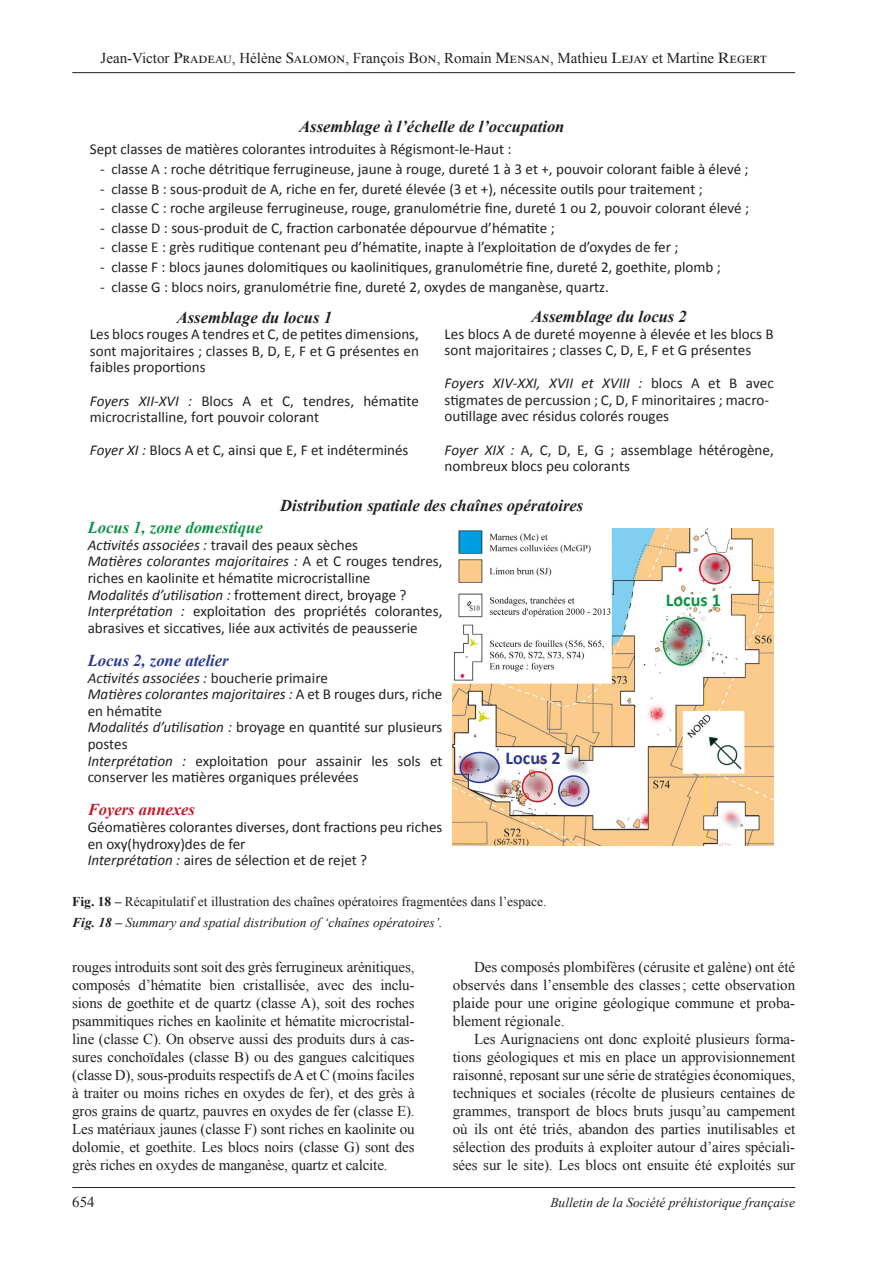
<style>
.page{position:relative;width:893px;height:1263px;background:#fff}
.page>*{position:absolute;margin:0;border:0;box-sizing:border-box;transform-origin:0 0}
.t1{font:700 18.15px "Calibri";color:#0d9344}
.t2{font:700 18.15px "Calibri";color:#283890}
.t3{font:italic 700 16.65px "Times New Roman";color:#231f20}
.t4{font:italic 700 16.65px "Times New Roman";color:#0d9344}
.t5{font:italic 700 16.65px "Times New Roman";color:#283890}
.t6{font:italic 700 16.65px "Times New Roman";color:#be1d2c}
.t7{font:15.15px/16.6px "Calibri";color:#231f20}
.Normal_sans_retrait{font:15px/18px "Times New Roman";letter-spacing:-.005em;color:#231f20;text-align:justify}
.Figures{font:italic 13.5px "Times New Roman";color:#231f20}
.Figures-2{font:13.5px "Times New Roman";color:#231f20}
.s1{font-family:"Times Ten Roman SC"}
.s2{font-style:italic}
.s3{font-weight:700}
</style>
<div class="page">
<hr style="left:72px;top:72px;width:723px;height:1px;background:#231f20">
<hr style="left:72px;top:1187px;width:723px;height:1px;background:#231f20">
<img style="left:453px;top:529px;width:320px;height:316px">
<svg style="left:700px;top:554px;width:30px;height:30px"></svg>
<div style="left:699px;top:553px;width:31px;height:31px;border:2px solid #be1d2c;border-radius:50%"></div>
<svg style="left:522px;top:772px;width:30px;height:30px"></svg>
<div style="left:522px;top:771px;width:31px;height:31px;border:2px solid #be1d2c;border-radius:50%"></div>
<svg style="left:559px;top:776px;width:30px;height:30px"></svg>
<div style="left:558px;top:775px;width:31px;height:32px;border:2px solid #283890;border-radius:50%"></div>
<svg style="left:460px;top:752px;width:39px;height:30px"></svg>
<div style="left:460px;top:752px;width:40px;height:31px;border:2px solid #283890;border-radius:50%"></div>
<svg style="left:662px;top:616px;width:41px;height:50px"></svg>
<p class="Normal_sans_retrait" style="left:101px;top:49px;width:668px">Jean-Victor <span class="s1">Pradeau</span>, Hélène <span class="s1">Salomon</span>, François <span class="s1">Bon</span>, Romain <span class="s1">Mensan</span>, Mathieu <span class="s1">Lejay</span> et Martine <span class="s1">Regert</span></p>
<p class="t3" style="left:299px;top:114px;width:267px">Assemblage à l’échelle de l’occupation</p>
<p class="t7" style="left:90px;top:141px;width:423px">Sept classes de matières colorantes introduites à Régismont-le-Haut :</p>
<p class="t7" style="left:100px;top:161px;width:650px">- classe A : roche détritique ferrugineuse, jaune à rouge, dureté 1 à 3 et +, pouvoir colorant faible à élevé ;</p>
<p class="t7" style="left:100px;top:180px;width:604px">- classe B : sous-produit de A, riche en fer, dureté élevée (3 et +), nécessite outils pour traitement ;</p>
<p class="t7" style="left:100px;top:200px;width:651px">- classe C : roche argileuse ferrugineuse, rouge, granulométrie fine, dureté 1 ou 2, pouvoir colorant élevé ;</p>
<p class="t7" style="left:100px;top:219px;width:456px">- classe D : sous-produit de C, fraction carbonatée dépourvue d’hématite ;</p>
<p class="t7" style="left:100px;top:239px;width:580px">- classe E : grès ruditique contenant peu d’hématite, inapte à l’exploitation de d’oxydes de fer ;</p>
<p class="t7" style="left:100px;top:259px;width:622px">- classe F : blocs jaunes dolomitiques ou kaolinitiques, granulométrie fine, dureté 2, goethite, plomb ;</p>
<p class="t7" style="left:100px;top:278px;width:510px">- classe G : blocs noirs, granulométrie fine, dureté 2, oxydes de manganèse, quartz.</p>
<p class="t3" style="left:177px;top:305px;width:157px">Assemblage du locus 1</p>
<p class="t7" style="left:90px;top:326px;width:331px;text-align:justify">Les blocs rouges A tendres et C, de petites dimensions, sont majoritaires ; classes B, D, E, F et G présentes en faibles proportions</p>
<p class="t7" style="left:90px;top:392px;width:331px"><span class="s2">Foyers XII-XVI :</span> Blocs A et C, tendres, hématite microcristalline, fort pouvoir colorant</p>
<p class="t7" style="left:90px;top:442px;width:320px"><span class="s2">Foyer XI :</span> Blocs A et C, ainsi que E, F et indéterminés</p>
<p class="t3" style="left:532px;top:305px;width:157px">Assemblage du locus 2</p>
<p class="t7" style="left:445px;top:325px;width:331px">Les blocs A de dureté moyenne à élevée et les blocs B sont majoritaires ; classes C, D, E, F et G présentes</p>
<p class="t7" style="left:445px;top:375px;width:331px"><span class="s2">Foyers XIV-XXI, XVII et XVIII :</span> blocs A et B avec stigmates de percussion ; C, D, F minoritaires ; macro&shy;outillage avec résidus colorés rouges</p>
<p class="t7" style="left:445px;top:441px;width:331px"><span class="s2">Foyer XIX :</span> A, C, D, E, G ; assemblage hétérogène, nombreux blocs peu colorants</p>
<p class="t3" style="left:280px;top:494px;width:305px">Distribution spatiale des chaînes opératoires</p>
<p class="t4" style="left:88px;top:516px;width:177px">Locus 1, zone domestique</p>
<p class="t7" style="left:88px;top:537px;width:356px"><span class="s2">Activités associées :</span> travail des peaux sèches<br><span class="s2">Matières colorantes majoritaires :</span> A et C rouges tendres, riches en kaolinite et hématite microcristalline<br><span class="s2">Modalités d’utilisation :</span> frottement direct, broyage ?<br><span class="s2">Interprétation :</span> exploitation des propriétés colorantes, abrasives et siccatives, liée aux activités de peausserie</p>
<p class="t5" style="left:88px;top:649px;width:142px">Locus 2, zone atelier</p>
<p class="t7" style="left:88px;top:669px;width:356px"><span class="s2">Activités associées :</span> boucherie primaire<br><span class="s2">Matières colorantes majoritaires :</span> A et B rouges durs, riche en hématite<br><span class="s2">Modalités d’utilisation :</span> broyage en quantité sur plusieurs postes<br><span class="s2">Interprétation :</span> exploitation pour assainir les sols et conserver les matières organiques prélevées</p>
<p class="t6" style="left:88px;top:798px;width:109px">Foyers annexes</p>
<p class="t7" style="left:88px;top:819px;width:356px">Géomatières colorantes diverses, dont fractions peu riches en oxy(hydroxy)des de fer<br><span class="s2">Interprétation :</span> aires de sélection et de rejet ?</p>
<p class="t2" style="left:505px;top:746px;width:57px">Locus 2</p>
<p class="t1" style="left:666px;top:588px;width:57px">Locus 1</p>
<p class="Figures-2" style="left:72px;top:892px;width:476px"><span class="s3">Fig. 18 –</span> Récapitulatif et illustration des chaînes opératoires fragmentées dans l’espace.</p>
<p class="Figures" style="left:72px;top:913px;width:372px"><span class="s3">Fig. 18 –</span> Summary and spatial distribution of ‘chaînes opératoires’.</p>
<p class="Normal_sans_retrait" style="left:72px;top:958px;width:344px">rouges introduits sont soit des grès ferrugineux arénitiques, composés d’hématite bien cristallisée, avec des inclu&shy;sions de goethite et de quartz (classe A), soit des roches psammitiques riches en kaolinite et hématite microcristal&shy;line (classe C). On observe aussi des produits durs à cas&shy;sures conchoïdales (classe B) ou des gangues calcitiques (classe D), sous-produits respectifs de A et C (moins faciles à traiter ou moins riches en oxydes de fer), et des grès à gros grains de quartz, pauvres en oxydes de fer (classe E).<br>Les matériaux jaunes (classe F) sont riches en kaolinite ou dolomie, et goethite. Les blocs noirs (classe G) sont des grès riches en oxydes de manganèse, quartz et calcite.</p>
<p class="Normal_sans_retrait" style="left:453px;top:958px;width:344px;text-indent:21px">Des composés plombifères (cérusite et galène) ont été observés dans l’ensemble des classes; cette observation plaide pour une origine géologique commune et proba&shy;blement régionale.</p>
<p class="Normal_sans_retrait" style="left:453px;top:1030px;width:344px;text-indent:21px">Les Aurignaciens ont donc exploité plusieurs forma&shy;tions géologiques et mis en place un approvisionnement raisonné, reposant sur une série de stratégies économiques, techniques et sociales (récolte de plusieurs centaines de grammes, transport de blocs bruts jusqu’au campement où ils ont été triés, abandon des parties inutilisables et sélection des produits à exploiter autour d’aires spéciali&shy;sées sur le site). Les blocs ont ensuite été exploités sur</p>
<p class="Normal_sans_retrait" style="left:72px;top:1193px;width:24px">654</p>
<p class="Figures" style="left:550px;top:1193px;width:246px">Bulletin de la Société préhistorique française</p>
</div>
